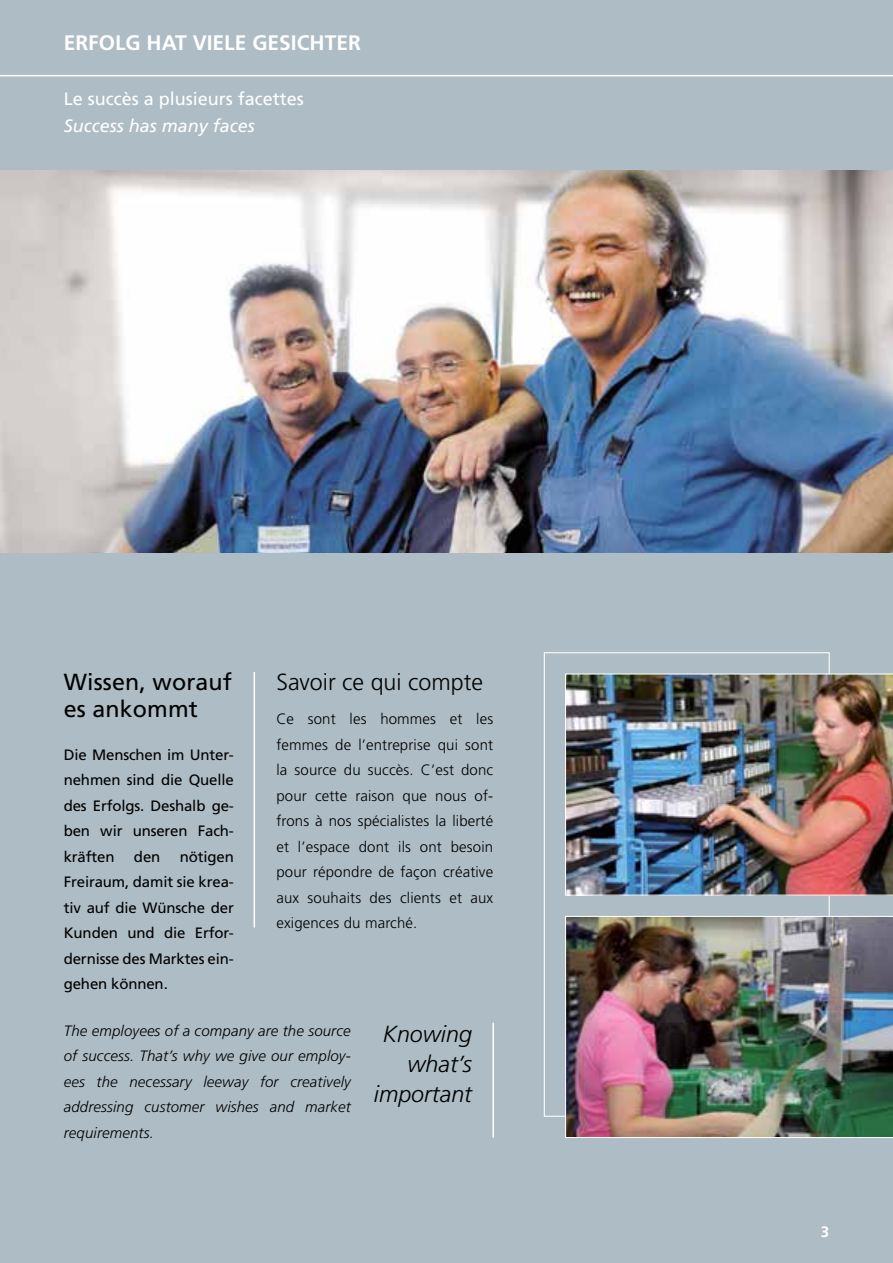
<style>
.page{position:relative;width:893px;height:1263px;background:#aebcc5}
.page>*{position:absolute;margin:0;border:0;box-sizing:border-box;transform-origin:0 0}
.t1{font:23.25px/27px "Frutiger";letter-spacing:.005em;color:#000}
.t2{font:italic 300 23.25px/30px "Frutiger";color:#000;text-align:right}
.t3{font:300 23.25px "Frutiger";color:#000}
.t4{font:700 21px "Frutiger";color:#fff}
.t5{font:18px "Frutiger";color:#fff}
.t6{font:italic 18px "Frutiger";color:#fff}
.t7{font:300 15px/25.5px "Frutiger";letter-spacing:.01em;color:#000;text-align:justify}
.t8{font:15px/25.5px "Frutiger";letter-spacing:-.01em;color:#000;text-align:justify}
.t9{font:italic 300 15px/25.5px "Frutiger";letter-spacing:.01em;color:#000;text-align:justify}
.t10{font:700 15px "Frutiger";color:#fff}
</style>
<div class="page">
<hr style="left:0;top:75px;width:893px;height:1px;background:#fff">
<hr style="left:254px;top:672px;width:1px;height:255px;background:#fff">
<img style="left:0;top:170px;width:893px;height:383px">
<hr style="left:492px;top:1023px;width:2px;height:114px;background:#fff">
<img style="left:565px;top:673px;width:328px;height:223px">
<img style="left:565px;top:916px;width:328px;height:222px">
<h2 class="t4" style="left:64px;top:31px;width:299px">ERFOLG HAT VIELE GESICHTER</h2>
<p class="t5" style="left:64px;top:88px;width:242px">Le succès a plusieurs facettes</p>
<p class="t6" style="left:64px;top:115px;width:193px">Success has many faces</p>
<h1 class="t1" style="left:64px;top:668px;width:170px">Wissen, worauf es ankommt</h1>
<p class="t8" style="left:64px;top:741px;width:172px">Die Menschen im Unter&shy;nehmen sind die Quelle des Erfolgs. Deshalb ge&shy;ben wir unseren Fach&shy;kräften</p>
<p class="t8" style="left:134px;top:843px;width:28px">den</p>
<p class="t8" style="left:64px;top:843px;width:172px;text-indent:116px">nötigen Freiraum, damit sie krea&shy;tiv auf die Wünsche der Kunden und die Erfor&shy;dernisse des Marktes ein&shy;gehen können.</p>
<h1 class="t3" style="left:276px;top:669px;width:208px">Savoir ce qui compte</h1>
<p class="t7" style="left:276px;top:706px;width:218px">Ce sont les hommes et les femmes de l’entreprise qui sont la source du succès. C’est donc pour cette raison que nous of&shy;frons à nos spécialistes la liberté et l’espace dont ils ont besoin pour répondre de façon créative aux souhaits des clients et aux exigences du marché.</p>
<p class="t9" style="left:64px;top:1017px;width:290px">The employees of a company are the source of success. That’s why we give our employ&shy;ees the necessary leeway for creatively addressing customer wishes and market requirements.</p>
<h1 class="t2" style="left:374px;top:1019px;width:100px">Knowing what’s important</h1>
<p class="t10" style="left:821px;top:1223px;width:10px">3</p>
</div>
